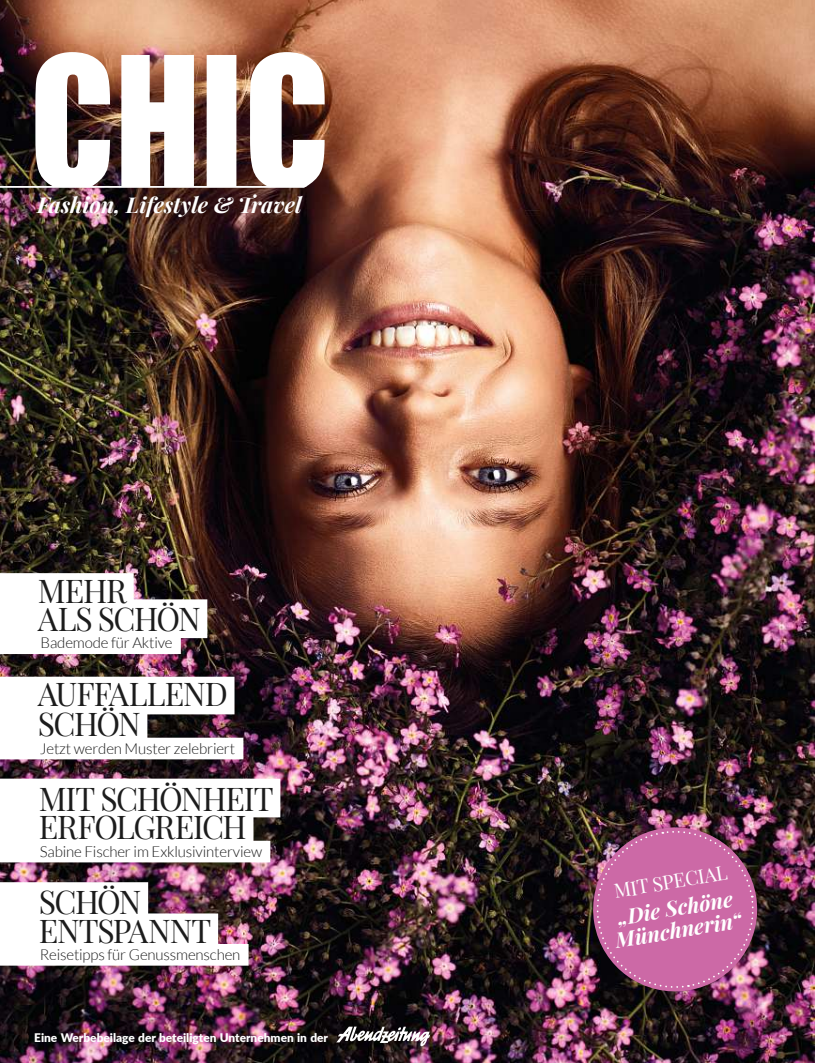
<style>
.page{position:relative;width:815px;height:1063px;background:#fff}
.page>*{position:absolute;margin:0;border:0;box-sizing:border-box;transform-origin:0 0}
.t1{font:32px/28.8px "Playfair Display";letter-spacing:-.04em;color:#1c1c1c}
.t2{font:italic 700 21.75px "Playfair Display";color:#fff}
.t3{font:italic 700 21.12px/22.1px "Playfair Display";color:#fff}
.t4{font:19.38px "Playfair Display";color:#fff}
.t5{font:300 15.12px "Lato";letter-spacing:-.01em;color:#1c1c1c}
.t6{font:900 11.88px "Lato";color:#fff}
</style>
<div class="page">
<img style="left:0;top:0;width:815px;height:1063px">
<svg style="left:336px;top:1027px;width:94px;height:19px"></svg>
<img style="left:0;top:52px;width:325px;height:136px">
<img style="left:587px;top:821px;width:176px;height:177px">
<div style="left:0;top:677px;width:235px;height:37px;background:#fff"></div>
<div style="left:0;top:707px;width:147px;height:37px;background:#fff"></div>
<div style="left:0;top:738px;width:243px;height:21px;background:#fff"></div>
<div style="left:0;top:573px;width:134px;height:38px;background:#fff"></div>
<div style="left:0;top:599px;width:207px;height:39px;background:#fff"></div>
<div style="left:0;top:632px;width:181px;height:22px;background:#fff"></div>
<div style="left:0;top:779px;width:280px;height:38px;background:#fff"></div>
<div style="left:0;top:810px;width:253px;height:38px;background:#fff"></div>
<div style="left:0;top:841px;width:270px;height:21px;background:#fff"></div>
<div style="left:0;top:882px;width:148px;height:39px;background:#fff"></div>
<div style="left:0;top:913px;width:218px;height:38px;background:#fff"></div>
<div style="left:0;top:944px;width:249px;height:22px;background:#fff"></div>
<h2 class="t2" style="left:37px;top:194px;width:266px">Fashion, Lifestyle &amp; Travel</h2>
<h1 class="t1" style="left:38px;top:577px;width:164px">MEHR<br>ALS SCHÖN</h1>
<p class="t5" style="left:41px;top:637px;width:134px">Bademode für aktive</p>
<h1 class="t1" style="left:38px;top:680px;width:191px;line-height:30px">AUFFALLEND<br>SCHÖN</h1>
<p class="t5" style="left:40px;top:743px;width:197px">Jetzt werden Muster zelebriert</p>
<h1 class="t1" style="left:39px;top:785px;width:236px">MIT SCHÖNHEIT<br>ERFOLGREICH</h1>
<p class="t5" style="left:40px;top:846px;width:224px">Sabine Fischer im exklusivinterview</p>
<h1 class="t1" style="left:39px;top:889px;width:174px">SCHÖN<br>ENTSPANNT</h1>
<p class="t5" style="left:40px;top:949px;width:202px">Reisetipps für Genussmenschen</p>
<p class="t6" style="left:34px;top:1033px;width:295px">Eine Werbebeilage der beteiligten Unternehmen in der</p>
<p class="t4" style="left:612px;top:880px;width:116px;rotate:-9deg">MIT SPECIAL</p>
<h3 class="t3" style="left:611px;top:908px;width:129px;rotate:-9deg">„Die Schöne<br>Münchnerin“</h3>
</div>
